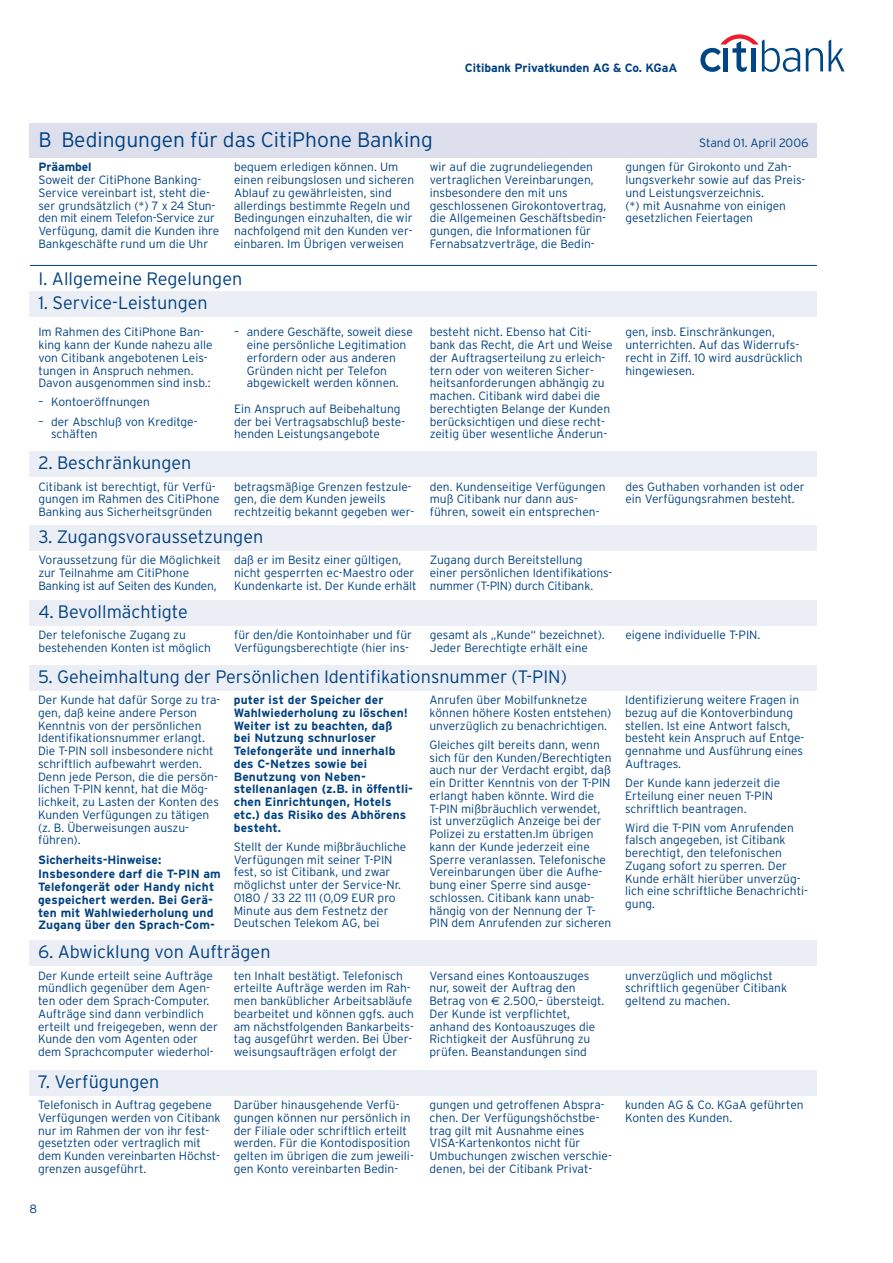
<style>
.page{position:relative;width:893px;height:1263px;background:#fff}
.page>*{position:absolute;margin:0;border:0;box-sizing:border-box;transform-origin:0 0}
.t1{font:300 21px "Interstate";color:#014181}
.t2{font:300 18px "Interstate";color:#014181}
.t3{font:300 12px/12.8px "Interstate";color:#014181}
.t4{font:700 12px/12.8px "Interstate";letter-spacing:.015em;color:#014181}
.t5{font:700 12px "Interstate";letter-spacing:-.005em;color:#014181}
.s1{font-family:"Euro Sans";font-weight:400}
</style>
<div class="page">
<div style="left:30px;top:123px;width:786px;height:34px;background:#dde0ec"></div>
<hr style="left:30px;top:265px;width:786px;height:1px;background:#014181">
<div style="left:30px;top:291px;width:786px;height:25px;background:#eceef5"></div>
<div style="left:30px;top:451px;width:786px;height:26px;background:#eceef5"></div>
<div style="left:30px;top:525px;width:786px;height:25px;background:#eceef5"></div>
<div style="left:30px;top:600px;width:786px;height:25px;background:#eceef5"></div>
<div style="left:30px;top:665px;width:786px;height:25px;background:#eceef5"></div>
<div style="left:30px;top:940px;width:786px;height:26px;background:#eceef5"></div>
<div style="left:30px;top:1070px;width:786px;height:25px;background:#eceef5"></div>
<svg style="left:700px;top:34px;width:144px;height:38px"></svg>
<p class="t5" style="left:465px;top:63px;width:214px">Citibank Privatkunden AG &amp; Co. KGaA</p>
<h1 class="t1" style="left:38px;top:131px;width:396px">B Bedingungen für das CitiPhone Banking</h1>
<p class="t3" style="left:699px;top:137px;width:111px">Stand 01. April 2006</p>
<p class="t5" style="left:38px;top:163px;width:55px">Präambel</p>
<p class="t3" style="left:38px;top:174px;width:182px">Soweit der CitiPhone Banking-<br>Service vereinbart ist, steht die&shy;ser grundsätzlich (*) 7 x 24 Stun&shy;den mit einem Telefon-Service zur<br>Verfügung, damit die Kunden ihre<br>Bankgeschäfte rund um die Uhr</p>
<p class="t3" style="left:234px;top:162px;width:182px">bequem erledigen können. Um einen reibungslosen und sicheren<br>Ablauf zu ge währleisten, sind allerdings bestimmte Regeln und<br>Bedingungen einzuhalten, die wir nachfolgend mit den Kunden ver&shy;einbaren. Im Übrigen verweisen</p>
<p class="t3" style="left:430px;top:162px;width:178px">wir auf die zugrundeliegenden vertraglichen Vereinbarungen, insbesondere den mit uns geschlossenen Girokontovertrag, die Allgemeinen Geschäftsbedin&shy;gungen, die Informationen für<br>Fernabsatzverträge, die Bedin-</p>
<p class="t3" style="left:625px;top:162px;width:181px">gungen für Girokonto und Zah&shy;lungsverkehr sowie auf das Preis&shy;und Leistungsverzeichnis.<br>(*) mit Ausnahme von einigen gesetzlichen Feiertagen</p>
<h2 class="t2" style="left:38px;top:272px;width:205px">I. Allgemeine Regelungen</h2>
<h2 class="t2" style="left:38px;top:296px;width:171px">1. Service-Leistungen</h2>
<p class="t3" style="left:38px;top:327px;width:176px">Im Rahmen des CitiPhone Ban&shy;king kann der Kunde nahezu alle von Citibank angebotenen Leis&shy;tungen in Anspruch nehmen.<br>Davon ausgenommen sind insb.:</p>
<p class="t3" style="left:38px;top:397px;width:113px">– Kontoeröffnungen</p>
<p class="t3" style="left:51px;top:416px;width:148px;text-indent:-13px">– der Abschluß von Kreditge&shy;schäften</p>
<h2 class="t2" style="left:38px;top:456px;width:155px">2. Beschränkungen</h2>
<p class="t3" style="left:247px;top:327px;width:167px;text-indent:-13px">– andere Geschäfte, soweit diese eine persönliche Legitimation erfordern oder aus anderen<br>Gründen nicht per Telefon abgewickelt werden können.</p>
<p class="t3" style="left:234px;top:403px;width:173px">Ein Anspruch auf Beibehaltung der bei Vertragsabschluß beste&shy;henden Leistungsangebote</p>
<p class="t3" style="left:430px;top:327px;width:184px">besteht nicht. Ebenso hat Citi&shy;bank das Recht, die Art und Weise der Auftragserteilung zu erleich&shy;tern oder von weiteren Sicher&shy;heitsanforderungen abhängig zu machen. Citibank wird dabei die berechtigten Belange der Kunden berücksichtigen und diese recht&shy;zeitig über wesentliche Änderun-</p>
<p class="t3" style="left:625px;top:327px;width:179px">gen, insb. Einschränkungen, unterrichten. Auf das Widerrufs&shy;recht in Ziff. 10 wird ausdrücklich hingewiesen.</p>
<p class="t3" style="left:38px;top:481px;width:183px">Citibank ist berechtigt, für Verfü&shy;gungen im Rahmen des CitiPhone<br>Banking aus Sicherheitsgründen</p>
<p class="t3" style="left:234px;top:481px;width:182px">betragsmäßige Grenzen festzule&shy;gen, die dem Kunden jeweils rechtzeitig bekannt gegeben wer-</p>
<p class="t3" style="left:430px;top:481px;width:177px">den. Kundenseitige Verfügungen muß Citibank nur dann aus&shy;führen, soweit ein entsprechen-</p>
<p class="t3" style="left:625px;top:481px;width:181px">des Guthaben vorhanden ist oder ein Verfügungsrahmen besteht.</p>
<h2 class="t2" style="left:38px;top:530px;width:226px">3. Zugangsvoraussetzungen</h2>
<p class="t3" style="left:38px;top:555px;width:184px">Voraussetzung für die Möglichkeit zur Teilnahme am CitiPhone<br>Banking ist auf Seiten des Kunden,</p>
<p class="t3" style="left:234px;top:555px;width:184px">daß er im Besitz einer gültigen, nicht gesperrten ec-Maestro oder<br>Kundenkarte ist. Der Kunde erhält</p>
<p class="t3" style="left:430px;top:555px;width:184px">Zugang durch Bereitstellung einer persönlichen Identifikations&shy;nummer (T-PIN) durch Citibank.</p>
<h2 class="t2" style="left:38px;top:605px;width:151px">4. Bevollmächtigte</h2>
<p class="t3" style="left:38px;top:630px;width:174px">Der telefonische Zugang zu bestehenden Konten ist möglich</p>
<p class="t3" style="left:234px;top:630px;width:179px">für den/die Kontoinhaber und für<br>Verfügungsberechtigte (hier ins-</p>
<p class="t3" style="left:430px;top:630px;width:176px">gesamt als „Kunde“ bezeichnet).<br>Jeder Berechtigte erhält eine</p>
<p class="t3" style="left:625px;top:630px;width:136px">eigene individuelle T-PIN.</p>
<h2 class="t2" style="left:38px;top:670px;width:530px">5. Geheimhaltung der Persönlichen Identifikationsnummer (T-PIN)</h2>
<p class="t3" style="left:38px;top:695px;width:184px">Der Kunde hat dafür Sorge zu tra&shy;gen, daß keine andere Person<br>Kenntnis von der persönlichen<br>Identifikationsnummer erlangt.<br>Die T-PIN soll insbesondere nicht schriftlich aufbewahrt werden.<br>Denn jede Person, die die persön&shy;lichen T-PIN kennt, hat die Mög&shy;lichkeit, zu Lasten der Konten des<br>Kunden Verfügungen zu tätigen (z. B. Überweisungen auszu&shy;führen).</p>
<p class="t4" style="left:38px;top:853px;width:184px;line-height:14.9px">Sicherheits-Hinweise:<br>Insbesondere darf die T-PIN am</p>
<p class="t4" style="left:38px;top:882px;width:178px">Telefongerät oder Handy nicht gespeichert werden. Bei Gerä&shy;ten mit Wahlwiederholung und<br>Zugang über den Sprach-Com-</p>
<p class="t4" style="left:234px;top:695px;width:181px">puter ist der Speicher der<br>Wahlwiederholung zu löschen!<br>Weiter ist zu beachten, daß<br>bei Nutzung schnurloser<br>Telefongeräte und innerhalb des C-Netzes sowie bei<br>Benutzung von Ne ben - stellenanlagen (z.B. in öffentli&shy;chen Einrichtungen, Hotels etc.) das Risiko des Abhörens besteht.</p>
<p class="t3" style="left:234px;top:841px;width:174px">Stellt der Kunde mißbräuchliche<br>Verfügungen mit seiner T-PIN fest, so ist Citibank, und zwar möglichst unter der Service-Nr.<br>0180 / 33 22 111 (0,09 EUR pro<br>Minute aus dem Festnetz der<br>Deutschen Telekom AG, bei</p>
<h2 class="t2" style="left:38px;top:945px;width:234px">6. Abwicklung von Aufträgen</h2>
<p class="t3" style="left:429px;top:695px;width:183px">Anrufen über Mobilfunknetze können höhere Kosten entstehen) unverzüglich zu benachrichtigen.</p>
<p class="t3" style="left:429px;top:739px;width:184px">Gleiches gilt bereits dann, wenn sich für den Kunden/Berechtigten auch nur der Verdacht ergibt, daß ein Dritter Kenntnis von der T-PIN erlangt haben könnte. Wird die<br>T-PIN mißbräuchlich verwendet, ist unverzüglich Anzeige bei der<br>Polizei zu erstatten.Im übrigen kann der Kunde jederzeit eine<br>Sperre veranlassen. Telefonische<br>Vereinbarungen über die Aufhe&shy;bung einer Sperre sind ausge&shy;schlossen. Citibank kann unab&shy;hängig von der Nennung der T-<br>PIN dem Anrufenden zur sicheren</p>
<p class="t3" style="left:625px;top:695px;width:181px">Identifizierung weitere Fragen in bezug auf die Kontoverbindung stellen. Ist eine Antwort falsch, besteht kein Anspruch auf Entge&shy;gennahme und Ausführung eines<br>Auftrages.</p>
<p class="t3" style="left:625px;top:778px;width:156px">Der Kunde kann jederzeit die<br>Erteilung einer neuen T-PIN schriftlich beantragen.</p>
<p class="t3" style="left:625px;top:822px;width:184px">Wird die T-PIN vom Anrufenden falsch angegeben, ist Citibank berechtigt, den telefonischen<br>Zugang sofort zu sperren. Der<br>Kunde erhält hierüber unverzüg&shy;lich eine schriftliche Benachrichti&shy;gung.</p>
<p class="t3" style="left:38px;top:970px;width:181px">Der Kunde erteilt seine Aufträge mündlich gegenüber dem Agen&shy;ten oder dem Sprach-Computer.<br>Aufträge sind dann verbindlich erteilt und freigegeben, wenn der<br>Kunde den vom Agenten oder dem Sprachcomputer wiederhol-</p>
<p class="t3" style="left:234px;top:970px;width:182px">ten Inhalt bestätigt. Telefonisch erteilte Aufträge werden im Rah&shy;men banküblicher Arbeitsabläufe bearbeitet und können ggfs. auch am nächstfolgenden Bankarbeits&shy;tag ausgeführt werden. Bei Über&shy;weisungsaufträgen erfolgt der</p>
<p class="t3" style="left:429px;top:970px;width:176px">Versand eines Kontoauszuges nur, soweit der Auftrag den<br>Betrag von <span class="s1">€</span> 2.500,– übersteigt.<br>Der Kunde ist verpflichtet, anhand des Kontoauszuges die<br>Richtigkeit der Ausführung zu prüfen. Beanstandungen sind</p>
<p class="t3" style="left:625px;top:970px;width:163px">unverzüglich und möglichst schriftlich gegenüber Citibank geltend zu machen.</p>
<h2 class="t2" style="left:38px;top:1075px;width:123px">7. Verfügungen</h2>
<p class="t3" style="left:38px;top:1100px;width:184px">Telefonisch in Auftrag gegebene<br>Verfügungen werden von Citibank nur im Rahmen der von ihr fest&shy;gesetzten oder vertraglich mit dem Kunden vereinbarten Höchst&shy;grenzen ausgeführt.</p>
<p class="t3" style="left:234px;top:1100px;width:181px">Darüber hinausgehende Verfü&shy;gungen können nur persönlich in der Filiale oder schriftlich erteilt werden. Für die Kontodisposition gelten im übrigen die zum jeweili&shy;gen Konto vereinbarten Bedin-</p>
<p class="t3" style="left:429px;top:1100px;width:184px">gungen und getroffenen Abspra&shy;chen. Der Verfügungshöchstbe&shy;trag gilt mit Ausnahme eines<br>VISA-Kartenkontos nicht für<br>Umbuchungen zwischen verschie&shy;denen, bei der Citibank Privat -</p>
<p class="t3" style="left:625px;top:1100px;width:180px">kunden AG &amp; Co. KGaA geführten<br>Konten des Kunden.</p>
<p class="t3" style="left:30px;top:1203px;width:9px">8</p>
</div>
